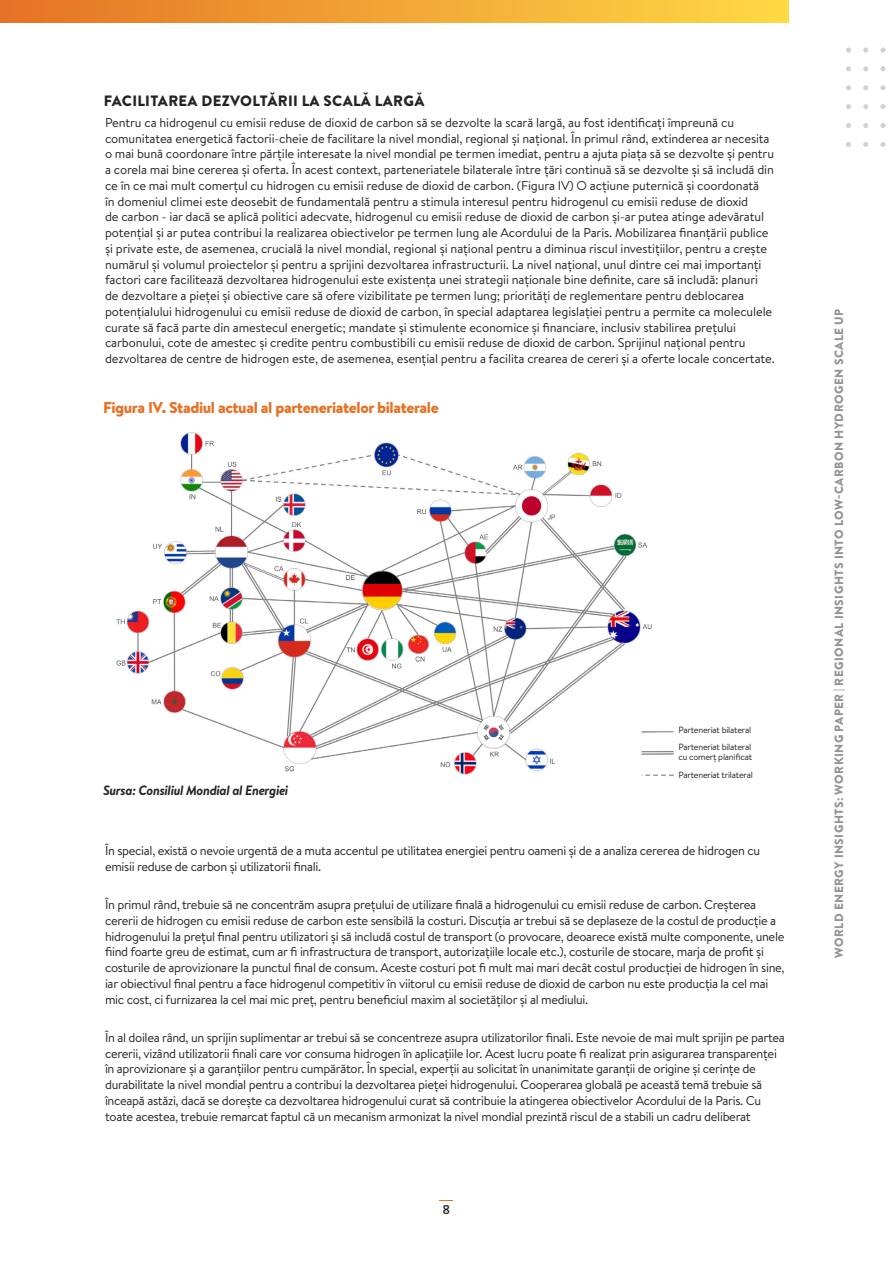
<style>
.page{position:relative;width:893px;height:1263px;background:#fff}
.page>*{position:absolute;margin:0;border:0;box-sizing:border-box;transform-origin:0 0}
.t1{font:900 15.75px "Brandon Text";letter-spacing:-.025em;color:#e57225}
.t2{font:900 15px "Brandon Text";letter-spacing:.02em;color:#232323}
.t3{font:italic 700 13.5px "Brandon Text";letter-spacing:-.025em;color:#232323}
.t4{font:12.75px/15.8px "Brandon Text";letter-spacing:-.025em;color:#232323}
.t5{font:500 12.75px "Brandon Text";color:#232323}
.t6{font:900 12px "Brandon Text";letter-spacing:.035em;color:#949494}
.t7{font:9px/16.5px "Brandon Text";letter-spacing:-.025em;color:#232323}
</style>
<div class="page">
<div style="left:0;top:0;width:789px;height:22px;background:linear-gradient(to right,#e57225,#ffd946)"></div>
<svg style="left:881px;top:123px;width:4px;height:5px"></svg>
<svg style="left:881px;top:142px;width:4px;height:5px"></svg>
<svg style="left:881px;top:85px;width:4px;height:5px"></svg>
<svg style="left:881px;top:104px;width:4px;height:5px"></svg>
<svg style="left:881px;top:48px;width:4px;height:4px"></svg>
<svg style="left:881px;top:67px;width:4px;height:4px"></svg>
<svg style="left:863px;top:123px;width:5px;height:5px"></svg>
<svg style="left:863px;top:142px;width:5px;height:5px"></svg>
<svg style="left:863px;top:85px;width:5px;height:5px"></svg>
<svg style="left:863px;top:104px;width:5px;height:5px"></svg>
<svg style="left:863px;top:48px;width:5px;height:4px"></svg>
<svg style="left:863px;top:67px;width:5px;height:4px"></svg>
<svg style="left:846px;top:123px;width:5px;height:5px"></svg>
<svg style="left:846px;top:142px;width:5px;height:5px"></svg>
<svg style="left:846px;top:85px;width:5px;height:5px"></svg>
<svg style="left:846px;top:104px;width:5px;height:5px"></svg>
<svg style="left:846px;top:48px;width:5px;height:4px"></svg>
<svg style="left:846px;top:67px;width:5px;height:4px"></svg>
<img style="left:116px;top:432px;width:558px;height:344px">
<p class="t2" style="left:104px;top:90px;width:322px">FACILITAREA DEZVOLTĂRII LA SCALĂ LARGĂ</p>
<p class="t4" style="left:105px;top:114px;width:671px">Pentru ca hidrogenul cu emisii reduse de dioxid de carbon să se dezvolte la scară largă, au fost identificați împreună cu comunitatea energetică factorii-cheie de facilitare la nivel mondial, regional și național. În primul rând, extinderea ar necesita o mai bună coordonare între părțile interesate la nivel mondial pe termen imediat, pentru a ajuta piața să se dezvolte și pentru a corela mai bine cererea și oferta. În acest context, parteneriatele bilaterale între țări continuă să se dezvolte și să includă din ce în ce mai mult comerțul cu hidrogen cu emisii reduse de dioxid de carbon. (Figura IV) O acțiune puternică și coordonată<br>în domeniul climei este deosebit de fundamentală pentru a stimula interesul pentru hidrogenul cu emisii reduse de dioxid<br>de carbon - iar dacă se aplică politici adecvate, hidrogenul cu emisii reduse de dioxid de carbon și-ar putea atinge adevăratul potențial și ar putea contribui la realizarea obiectivelor pe termen lung ale Acordului de la Paris. Mobilizarea finanțării publice și private este, de asemenea, crucială la nivel mondial, regional și național pentru a diminua riscul investițiilor, pentru a crește numărul și volumul proiectelor și pentru a sprijini dezvoltarea infrastructurii. La nivel național, unul dintre cei mai importanți factori care facilitează dezvoltarea hidrogenului este existența unei strategii naționale bine definite, care să includă: planuri de dezvoltare a pieței și obiective care să ofere vizibilitate pe termen lung; priorități de reglementare pentru deblocarea potențialului hidrogenului cu emisii reduse de dioxid de carbon, în special adaptarea legislației pentru a permite ca moleculele curate să facă parte din amestecul energetic; mandate și stimulente economice și financiare, inclusiv stabilirea prețului carbonului, cote de amestec și credite pentru combustibili cu emisii reduse de dioxid de carbon. Sprijinul național pentru dezvoltarea de centre de hidrogen este, de asemenea, esențial pentru a facilita crearea de cereri și a oferte locale concertate.</p>
<p class="t1" style="left:103px;top:396px;width:337px">Figura IV. Stadiul actual al parteneriatelor bilaterale</p>
<p class="t3" style="left:103px;top:780px;width:187px">Sursa: Consiliul Mondial al Energiei</p>
<p class="t7" style="left:678px;top:721px;width:74px">Parteneriat bilateral<br>Parteneriat bilateral</p>
<p class="t7" style="left:678px;top:748px;width:76px;line-height:18px">cu comerț planificat<br>Parteneriat trilateral</p>
<p class="t4" style="left:105px;top:842px;width:656px">În special, există o nevoie urgentă de a muta accentul pe utilitatea energiei pentru oameni și de a analiza cererea de hidrogen cu emisii reduse de carbon și utilizatorii finali.</p>
<p class="t4" style="left:105px;top:896px;width:681px">În primul rând, trebuie să ne concentrăm asupra prețului de utilizare finală a hidrogenului cu emisii reduse de carbon. Creșterea cererii de hidrogen cu emisii reduse de carbon este sensibilă la costuri. Discuția ar trebui să se deplaseze de la costul de producție a hidrogenului la prețul final pentru utilizatori și să includă costul de transport (o provocare, deoarece există multe componente, unele fiind foarte greu de estimat, cum ar fi infrastructura de transport, autorizațiile locale etc.), costurile de stocare, marja de profit și costurile de aprovizionare la punctul final de consum. Aceste costuri pot fi mult mai mari decât costul producției de hidrogen în sine, iar obiectivul final pentru a face hidrogenul competitiv în viitorul cu emisii reduse de dioxid de carbon nu este producția la cel mai mic cost, ci furnizarea la cel mai mic preț, pentru beneficiul maxim al societăților și al mediului.</p>
<p class="t4" style="left:105px;top:1029px;width:681px">În al doilea rând, un sprijin suplimentar ar trebui să se concentreze asupra utilizatorilor finali. Este nevoie de mai mult sprijin pe partea cererii, vizând utilizatorii finali care vor consuma hidrogen în aplicațiile lor. Acest lucru poate fi realizat prin asigurarea transparenței în aprovizionare și a garanțiilor pentru cumpărător. În special, experții au solicitat în unanimitate garanții de origine și cerințe de durabilitate la nivel mondial pentru a contribui la dezvoltarea pieței hidrogenului. Cooperarea globală pe această temă trebuie să înceapă astăzi, dacă se dorește ca dezvoltarea hidrogenului curat să contribuie la atingerea obiectivelor Acordului de la Paris. Cu toate acestea, trebuie remarcat faptul că un mecanism armonizat la nivel mondial prezintă riscul de a stabili un cadru deliberat</p>
<p class="t5" style="left:443px;top:1201px;width:9px">8</p>
<p class="t5" style="left:443px;top:1201px;width:8px">7</p>
<p class="t6" style="left:830px;top:958px;width:651px;rotate:-90deg">WORLD ENERGY INSIGHTS: WORKING PAPER | REGIONAL INSIGHTS INTO LOW-CARBON HYDROGEN SCALE UP</p>
</div>
